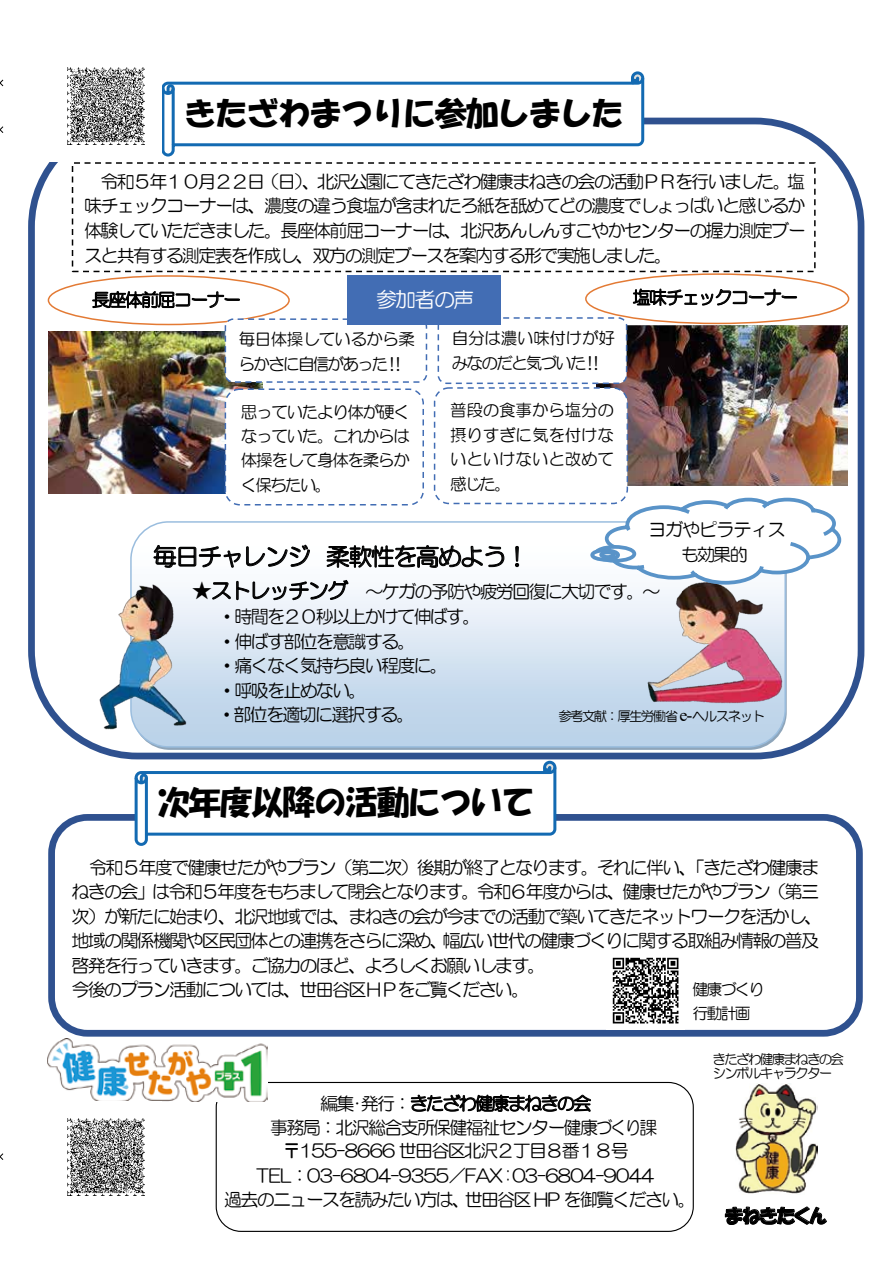
<style>
.page{position:relative;width:893px;height:1263px;background:#fff}
.page>*{position:absolute;margin:0;border:0;box-sizing:border-box;transform-origin:0 0}
.t1{font:33px "HG Soei Kakupoptai";letter-spacing:-.05em;color:#000}
.t2{font:24px "HG Maru Gothic MPRO";letter-spacing:-.07em;color:#000}
.t3{font:21px "HG Maru Gothic MPRO";letter-spacing:-.075em;color:#000}
.t4{font:21px "HG Maru Gothic MPRO";letter-spacing:-.085em;color:#fff}
.t5{font:19.5px "HGP Soei Kakupoptai";letter-spacing:-.04em;color:#000}
.t6{font:18px/24.6px "HG Maru Gothic MPRO";letter-spacing:-.09em;color:#000}
.t7{font:18px "HG Maru Gothic MPRO";letter-spacing:-.05em;color:#000}
.t8{font:18px/24.5px "HG Maru Gothic MPRO";letter-spacing:-.055em;color:#000;text-align:center}
.t9{font:18px "Times New Roman";color:#000}
.t10{font:16.5px/24.6px "HG Maru Gothic MPRO";letter-spacing:-.075em;color:#000;text-align:justify}
.t11{font:16.5px/24.6px "HG Maru Gothic MPRO";letter-spacing:-.045em;color:#000}
.t12{font:16.5px/24.6px "HG Maru Gothic MPRO";letter-spacing:-.02em;color:#000}
.t13{font:15.9px/24.5px "HG Maru Gothic MPRO";letter-spacing:-.115em;color:#000}
.t14{font:13.5px/13.5px "HG Maru Gothic MPRO";letter-spacing:-.12em;color:#000}
.s1{font-family:"Times New Roman";font-size:18px}
</style>
<div class="page">
<div style="left:216px;top:1082px;width:478px;height:150px;border:1px solid #000;border-radius:25px"></div>
<svg style="left:411px;top:1094px;width:180px;height:18px"></svg>
<img style="left:47px;top:1038px;width:221px;height:63px">
<svg style="left:725px;top:1206px;width:102px;height:18px"></svg>
<img style="left:735px;top:1084px;width:82px;height:110px">
<div style="left:28px;top:118px;width:836px;height:641px;border:7px solid #2f518f;border-radius:106px"></div>
<div style="left:48px;top:814px;width:815px;height:223px;border:7px solid #2f518f;border-radius:36px"></div>
<svg style="left:133px;top:759px;width:425px;height:87px"></svg>
<svg style="left:133px;top:524px;width:652px;height:223px"></svg>
<div style="left:130px;top:521px;width:656px;height:227px;border:2px solid #9abdde;border-radius:37px"></div>
<svg style="left:515px;top:546px;width:4px;height:49px"></svg>
<svg style="left:153px;top:539px;width:352px;height:61px"></svg>
<img style="left:637px;top:586px;width:150px;height:127px">
<img style="left:99px;top:584px;width:113px;height:149px">
<svg style="left:603px;top:497px;width:239px;height:89px"></svg>
<svg style="left:596px;top:547px;width:38px;height:14px"></svg>
<div style="left:594px;top:545px;width:42px;height:18px;border:4px solid #5993c8;border-radius:50%"></div>
<svg style="left:592px;top:550px;width:26px;height:10px"></svg>
<div style="left:590px;top:548px;width:30px;height:13px;border:4px solid #5993c8;border-radius:50%"></div>
<div style="left:599px;top:550px;width:17px;height:9px;border:4px solid #5993c8;border-radius:50%"></div>
<img style="left:48px;top:332px;width:215px;height:162px">
<div style="left:48px;top:275px;width:242px;height:50px;border:2px solid #e37a34;border-radius:50%"></div>
<svg style="left:92px;top:291px;width:148px;height:17px"></svg>
<img style="left:596px;top:325px;width:251px;height:161px">
<div style="left:585px;top:273px;width:264px;height:51px;border:2px solid #e37a34;border-radius:50%"></div>
<svg style="left:633px;top:288px;width:164px;height:18px"></svg>
<div style="left:225px;top:319px;width:201px;height:63px;background:#fff;border-radius:8px"></div>
<div style="left:225px;top:318px;width:202px;height:65px;border:2px dashed #426db4;border-radius:8px"></div>
<div style="left:438px;top:318px;width:189px;height:65px;background:#fff;border-radius:8px"></div>
<div style="left:438px;top:317px;width:189px;height:67px;border:2px dashed #426db4;border-radius:8px"></div>
<div style="left:225px;top:389px;width:198px;height:116px;background:#fff;border-radius:14px"></div>
<div style="left:225px;top:388px;width:199px;height:117px;border:2px dashed #426db4;border-radius:14px"></div>
<div style="left:435px;top:388px;width:192px;height:115px;background:#fff;border-radius:14px"></div>
<div style="left:434px;top:387px;width:194px;height:117px;border:2px dashed #426db4;border-radius:14px"></div>
<div style="left:348px;top:275px;width:153px;height:50px;background:#426db4"></div>
<svg style="left:162px;top:71px;width:484px;height:86px"></svg>
<div style="left:0;top:0;width:162px;height:162px;background:#fff"></div>
<img style="left:606px;top:957px;width:79px;height:73px">
<svg style="left:0;top:126px;width:4px;height:7px"></svg>
<svg style="left:0;top:1153px;width:4px;height:7px"></svg>
<svg style="left:0;top:79px;width:4px;height:8px"></svg>
<img style="left:68px;top:68px;width:77px;height:77px">
<img style="left:68px;top:1118px;width:77px;height:77px">
<h1 class="t1" style="left:184px;top:96px;width:442px">きたざわまつりに参加しました</h1>
<p class="t6" style="left:224px;top:160px;width:530px">10 月 22 日、きたざわ健康まねきの会の活動 PR に行ってきました。</p>
<p class="t6" style="left:84px;top:169px;width:723px;text-indent:16px">令和５年１０月２２日<br>味チェックコーナーは、濃度の違う食塩が含まれたろ紙を舐めてどの濃度でしょっぱいと感じるか体験していただきました。長座体前屈コーナーは、北沢あんしんすこやかセンターの握力測定ブースと共有する測定表を作成し、双方の測定ブースを案内する形で実施しました。</p>
<p class="t6" style="left:317px;top:169px;width:476px">北沢公園にてきたざわ健康まねきの会の活動ＰＲを行いました。</p>
<p class="t6" style="left:262px;top:169px;width:60px">（日）、</p>
<p class="t6" style="left:787px;top:169px;width:19px">塩</p>
<p class="t6" style="left:92px;top:287px;width:151px">長座体前屈コーナー</p>
<p class="t4" style="left:376px;top:289px;width:100px">参加者の声</p>
<p class="t6" style="left:603px;top:282px;width:68px">ました。</p>
<p class="t6" style="left:633px;top:285px;width:167px">塩味チェックコーナー</p>
<p class="t11" style="left:239px;top:327px;width:178px">毎日体操しているから柔らかさに自信があった!!</p>
<p class="t12" style="left:452px;top:326px;width:165px">自分は濃い味付けが好みなのだと気づいた!!</p>
<p class="t10" style="left:241px;top:399px;width:171px">思っていたより体が硬くなっていた。これからは体操をして身体を柔らかく保ちたい。</p>
<p class="t10" style="left:450px;top:398px;width:166px">普段の食事から塩分の摂りすぎに気を付けないといけないと改めて感じた。</p>
<h2 class="t2" style="left:153px;top:544px;width:160px">毎日チャレンジ</h2>
<h2 class="t2" style="left:326px;top:544px;width:205px">柔軟性を高めよう!</h2>
<p class="t8" style="left:648px;top:517px;width:139px">ヨガやピラティスも効果的</p>
<p class="t3" style="left:191px;top:580px;width:158px">★ストレッチング</p>
<p class="t6" style="left:218px;top:604px;width:264px">・時間を２０秒以上かけて伸ばす。・伸ばす部位を意識する。<br>・痛くなく気持ち良い程度に。<br>・呼吸を止めない。</p>
<p class="t6" style="left:366px;top:579px;width:296px">～ケガの予防や疲労回復に大切です。~</p>
<p class="t6" style="left:218px;top:703px;width:198px">・部位を適切に選択する。</p>
<h1 class="t1" style="left:157px;top:785px;width:379px">次年度以降の活動について</h1>
<p class="t14" style="left:558px;top:710px;width:208px">参考文献：厚生労働省 <span class="s1">e</span> ヘルスネット</p>
<p class="t9" style="left:687px;top:703px;width:7px">-</p>
<p class="t6" style="left:89px;top:855px;width:731px;text-align:right">令和５年度で健康せたがやプラン（第二次）後期が終了となります。それに伴い、「きたざわ健康まは令和５年度をもちまして閉会となります。令和６年度からは、健康せたがやプラン（第三</p>
<p class="t6" style="left:71px;top:879px;width:85px">ねきの会」</p>
<p class="t6" style="left:71px;top:904px;width:753px">次）が新たに始まり、北沢地域では、まねきの会が今までの活動で築いてきたネットワークを活かし、</p>
<p class="t6" style="left:443px;top:928px;width:378px">幅広い世代の健康づくりに関する取組み情報の普及</p>
<p class="t6" style="left:71px;top:928px;width:476px">地域の関係機関や区民団体との連携をさらに深め、<br>啓発を行っていきます。ご協力のほど、よろしくお願いします。今後のプラン活動については、世田谷区ＨＰをご覧ください。</p>
<p class="t13" style="left:693px;top:976px;width:74px">健康づくり行動計画</p>
<p class="t6" style="left:320px;top:1091px;width:273px">編集･発行：きたざわ健康まねきの会</p>
<p class="t6" style="left:270px;top:1115px;width:389px">事務局：北沢総合支所保健福祉センター健康づくり課</p>
<p class="t6" style="left:283px;top:1138px;width:347px">〒155-8666 世田谷区北沢２丁目８番１８号</p>
<p class="t7" style="left:256px;top:1166px;width:400px">TEL：03-6804-9355／FAX：03-6804-9044</p>
<p class="t6" style="left:465px;top:1187px;width:232px">世田谷区 HP を御覧ください。</p>
<p class="t6" style="left:224px;top:1187px;width:248px">過去のニュースを読みたい方は、</p>
<p class="t14" style="left:713px;top:1053px;width:133px">きたざわ健康まねきの会シンボルキャラクター</p>
<p class="t5" style="left:725px;top:1206px;width:103px">まねきたくん</p>
</div>
